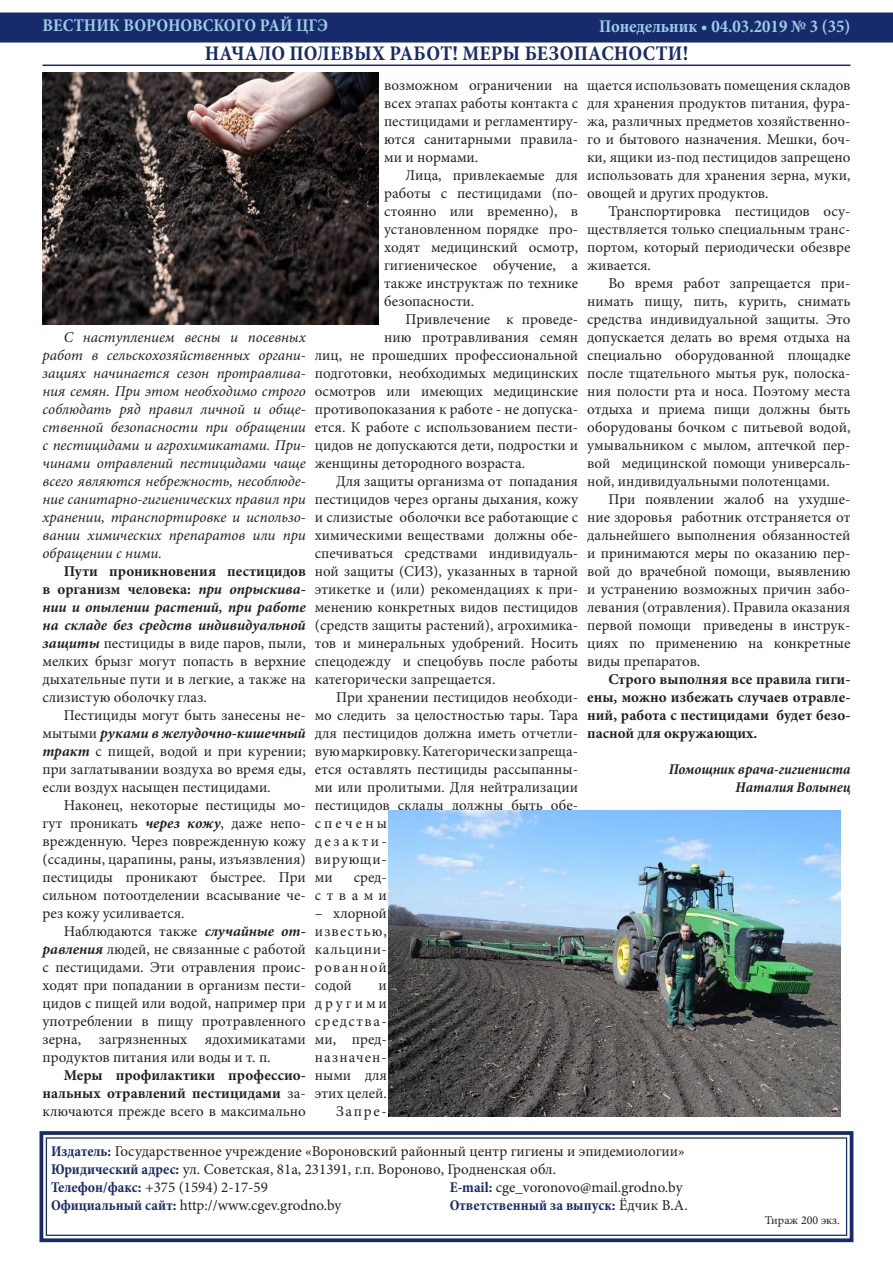
<style>
.page{position:relative;width:893px;height:1263px;background:#fff}
.page>*{position:absolute;margin:0;border:0;box-sizing:border-box;transform-origin:0 0}
.заголовок{font:700 condensed 21px "Minion Pro";letter-spacing:.01em;color:#172a6c}
.t1{font:700 condensed 18px "Minion Pro";color:#9bcce3}
.текст{font:15px/18px "Minion Pro";color:#231f20;text-align:justify}
.текст-2{font:italic 15px/18px "Minion Pro";color:#231f20;text-align:justify}
.текст-3{font:700 15px/18px "Minion Pro";color:#231f20;text-align:justify}
.автор{font:italic 700 condensed 15px/18px "Minion Pro";color:#231f20;text-align:right}
.t2{font:700 condensed 15px "Minion Pro";color:#172a6c}
.текст-4{font:15px/18px "Minion Pro";letter-spacing:.36em;color:#231f20;text-align:right}
.t3{font:12px "Minion Pro";color:#231f20}
.s1{font-weight:700}
.s2{font-weight:700;font-style:italic}
.s3{font-weight:400}
.s4{font-weight:700;font-stretch:condensed;color:#172a6c}
.s5{font-weight:400;font-stretch:normal;color:#231f20}
</style>
<div class="page">
<div style="left:0;top:13px;width:893px;height:30px;background:#172a6c"></div>
<svg style="left:39px;top:1131px;width:815px;height:112px"></svg>
<div style="left:46px;top:1137px;width:801px;height:99px;border:1px solid #172a6c"></div>
<hr style="left:43px;top:65px;width:807px;height:1px;background:#172a6c">
<img style="left:388px;top:810px;width:453px;height:306px">
<img style="left:43px;top:72px;width:335px;height:252px">
<p class="t1" style="left:43px;top:13px;width:287px">ВЕСТНИК ВОРОНОВСКОГО РАЙ ЦГЭ</p>
<p class="t1" style="left:599px;top:14px;width:253px">Понедельник • 04.03.2019 № 3 (35)</p>
<p class="заголовок" style="left:205px;top:39px;width:485px">НАЧАЛО ПОЛЕВЫХ РАБОТ! МЕРЫ БЕЗОПАСНОСТИ!</p>
<p class="текст-2" style="left:43px;top:328px;width:265px;text-indent:21px">С наступлением весны и посевных работ в сельскохозяйственных органи&shy;зациях начинается сезон протравлива&shy;ния семян. При этом необходимо строго соблюдать ряд правил личной и обще&shy;ственной безопасности при обращении с пестицидами и агрохимикатами. При&shy;чинами отравлений пестицидами чаще всего являются небрежность, несоблюде&shy;ние санитарно-гигиенических правил при хранении, транспортировке и использо&shy;вании химических препаратов или при обращении с ними.</p>
<p class="текст" style="left:43px;top:562px;width:265px;text-indent:21px"><span class="s1">Пути проникновения пестицидов в организм человека:</span> <span class="s2">при опрыскива&shy;нии и опылении растений, при работе на складе без средств индивидуальной защиты</span> пестициды в виде паров, пыли, мелких брызг могут попасть в верхние дыхательные пути и в легкие, а также на слизистую оболочку глаз.</p>
<p class="текст" style="left:43px;top:706px;width:265px;text-indent:21px">Пестициды могут быть занесены не&shy;мытыми <span class="s2">руками в желудочно-кишечный тракт</span> с пищей, водой и при курении; при заглатывании воздуха во время еды, если воздух насыщен пестицидами.</p>
<p class="текст" style="left:43px;top:796px;width:265px;text-indent:21px">Наконец, некоторые пестициды мо&shy;гут проникать <span class="s2">через кожу</span>, даже непо&shy;врежденную. Через поврежденную кожу (ссадины, царапины, раны, изъязвления) пестициды проникают быстрее. При сильном потоотделении всасывание че&shy;рез кожу усиливается.</p>
<p class="текст" style="left:43px;top:922px;width:265px;text-indent:21px">Наблюдаются также <span class="s2">случайные от&shy;равления</span> людей, не связанные с работой с пестицидами. Эти отравления проис&shy;ходят при попадании в организм пести&shy;цидов с пищей или водой, например при употреблении в пищу протравленного зерна, загрязненных ядохимикатами продуктов питания или воды и т. п.</p>
<p class="текст-3" style="left:43px;top:1066px;width:265px;text-indent:21px">Меры профилактики профессио&shy;нальных отравлений пестицидами <span class="s3">за&shy;ключаются прежде всего в максимально</span></p>
<p class="текст" style="left:384px;top:76px;width:196px">возможном ограничении на всех этапах работы контакта с пестицидами и регламентиру&shy;ются санитарными правила&shy;ми и нормами.</p>
<p class="текст" style="left:384px;top:166px;width:196px;text-indent:21px">Лица, привлекаемые для работы с пестицидами (по&shy;стоянно или временно), в установленном порядке про&shy;ходят медицинский осмотр, гигиеническое обучение, а также инструктаж по технике безопасности.</p>
<p class="текст" style="left:405px;top:310px;width:174px">Привлечение к проведе-</p>
<p class="текст" style="left:384px;top:328px;width:196px">нию протравливания семян</p>
<p class="текст" style="left:315px;top:346px;width:265px">лиц, не прошедших профессиональной</p>
<p class="текст" style="left:315px;top:364px;width:265px">подготовки, необходимых медицинских</p>
<p class="текст" style="left:315px;top:382px;width:265px">осмотров или имеющих медицинские</p>
<p class="текст" style="left:315px;top:400px;width:265px">противопоказания к работе - не допуска-</p>
<p class="текст" style="left:315px;top:418px;width:265px">ется. К работе с использованием пести-</p>
<p class="текст" style="left:315px;top:436px;width:265px">цидов не допускаются дети, подростки и</p>
<p class="текст" style="left:315px;top:454px;width:212px">женщины детородного возраста.</p>
<p class="текст" style="left:315px;top:472px;width:265px;text-indent:21px">Для защиты организма от попадания пестицидов через органы дыхания, кожу и слизистые оболочки все работающие с химическими веществами должны обе&shy;спечиваться средствами индивидуаль&shy;ной защиты (СИЗ), указанных в тарной этикетке и (или) рекомендациях к при&shy;менению конкретных видов пестицидов (средств защиты растений), агрохимика&shy;тов и минеральных удобрений. Носить спецодежду и спецобувь после работы категорически запрещается.</p>
<p class="текст" style="left:315px;top:688px;width:265px;text-align:left;text-indent:21px">При хранении пестицидов необходи&shy;мо следить за целостностью тары. Тара для пестицидов должна иметь отчетли&shy;вую маркировку. Категорически запреща&shy;ется оставлять пестициды рассыпанны&shy;ми или пролитыми. Для нейтрализации пестицидов склады должны быть обе&shy;спечены<br>дезакти-<br>вирующи-<br>ми</p>
<p class="текст-4" style="left:315px;top:868px;width:74px">сред&shy;ствами</p>
<p class="текст" style="left:315px;top:904px;width:74px">– хлорной известью, кальцини&shy;рованной содой</p>
<p class="текст" style="left:315px;top:976px;width:74px;text-indent:64px">и другими средства&shy;ми, пред&shy;назначен&shy;ными для этих целей.</p>
<p class="текст" style="left:336px;top:1102px;width:52px">Запре-</p>
<p class="текст" style="left:587px;top:76px;width:265px">щается использовать помещения складов для хранения продуктов питания, фура&shy;жа, различных предметов хозяйственно&shy;го и бытового назначения. Мешки, боч&shy;ки, ящики из-под пестицидов запрещено использовать для хранения зерна, муки, овощей и других продуктов.</p>
<p class="текст" style="left:587px;top:202px;width:265px;text-indent:21px">Транспортировка пестицидов осу&shy;ществляется только специальным транс&shy;портом, который периодически обезвре живается.</p>
<p class="текст" style="left:587px;top:274px;width:265px;text-indent:21px">Во время работ запрещается при&shy;нимать пищу, пить, курить, снимать средства индивидуальной защиты. Это допускается делать во время отдыха на специально оборудованной площадке после тщательного мытья рук, полоска&shy;ния полости рта и носа. Поэтому места отдыха и приема пищи должны быть оборудованы бочком с питьевой водой, умывальником с мылом, аптечкой пер&shy;вой медицинской помощи универсаль&shy;ной, индивидуальными полотенцами.</p>
<p class="текст" style="left:587px;top:490px;width:265px;text-indent:21px">При появлении жалоб на ухудше&shy;ние здоровья работник отстраняется от дальнейшего выполнения обязанностей и принимаются меры по оказанию пер&shy;вой до врачебной помощи, выявлению и устранению возможных причин забо&shy;левания (отравления). Правила оказания первой помощи приведены в инструк&shy;циях по применению на конкретные виды препаратов.</p>
<p class="текст-3" style="left:587px;top:670px;width:265px;text-indent:21px">Строго выполняя все правила гиги&shy;ены, можно избежать случаев отравле&shy;ний, работа с пестицидами будет безо&shy;пасной для окружающих.</p>
<p class="автор" style="left:669px;top:760px;width:183px">Помощник врача-гигиениста<br>Наталия Волынец</p>
<p class="текст" style="left:51px;top:1142px;width:635px"><span class="s4">Издатель:</span> Государственное учреждение «Вороновский районный центр гигиены и эпидемиологии»</p>
<p class="текст" style="left:51px;top:1160px;width:507px"><span class="s4">Юридический адрес:</span> ул. Советская, 81а, 231391, г.п. Вороново, Гродненская обл.</p>
<p class="текст" style="left:51px;top:1178px;width:218px"><span class="s4">Телефон/факс:</span> +375 (1594) 2-17-59</p>
<p class="текст" style="left:51px;top:1196px;width:292px"><span class="s4">Официальный сайт:</span> http://www.cgev.grodno.by</p>
<p class="текст" style="left:450px;top:1178px;width:234px"><span class="s4">E-mail:</span> cge_voronovo@mail.grodno.by</p>
<p class="t2" style="left:450px;top:1195px;width:240px">Ответственный за выпуск: <span class="s5">Ёдчик В.А.</span></p>
<p class="t3" style="left:765px;top:1212px;width:76px">Тираж 200 экз.</p>
</div>
